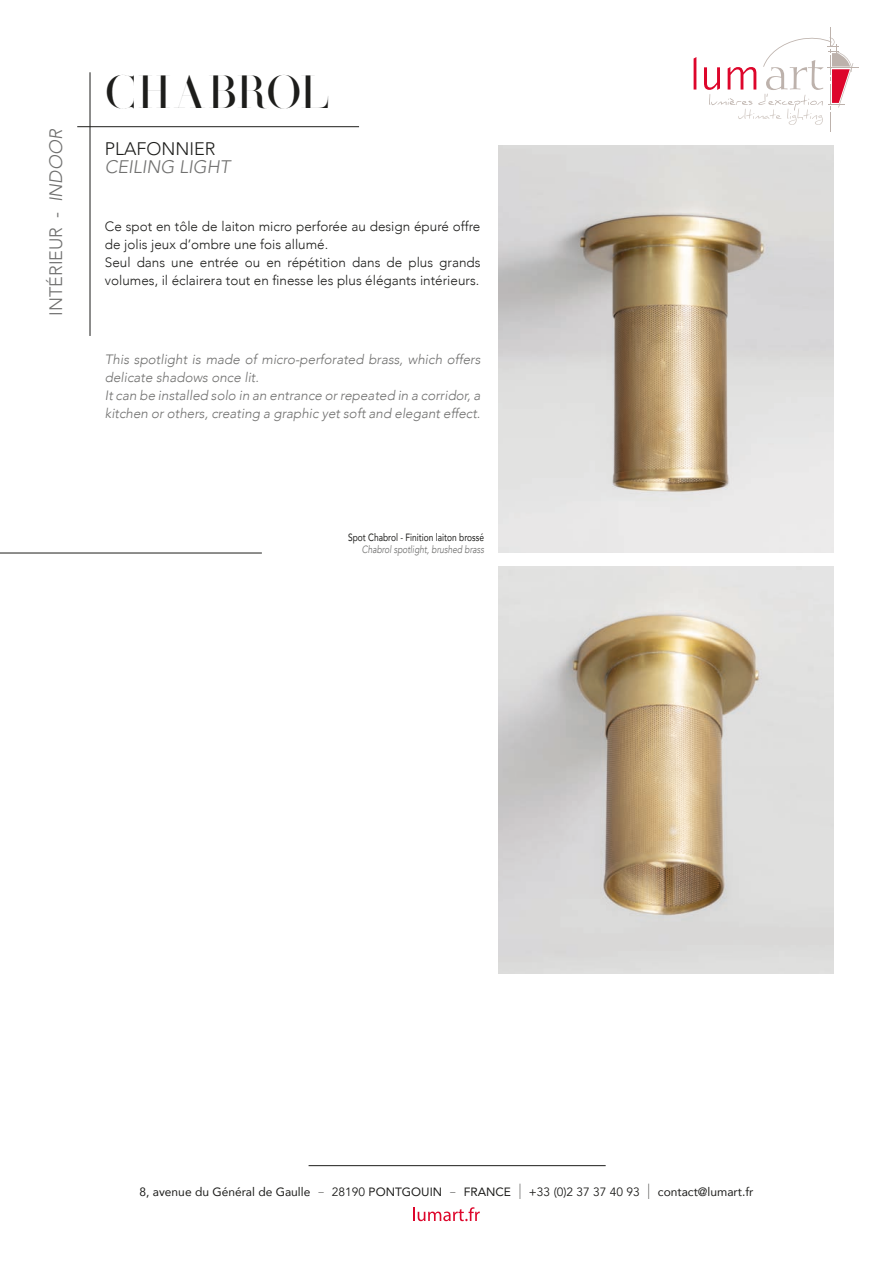
<style>
.page{position:relative;width:893px;height:1263px;background:#fff}
.page>*{position:absolute;margin:0;border:0;box-sizing:border-box;transform-origin:0 0}
.t1{font:46.5px "Henri Didot";letter-spacing:.015em;color:#1d1d1b}
.t2{font:300 18px "Avenir";color:#70706f}
.t3{font:italic 300 18px "Avenir LT Std";color:#70706f}
.t4{font:300 18px "Avenir LT Std";color:#1d1d1b}
.t5{font:300 13.5px/18px "Avenir";color:#1d1d1b}
.t6{font:italic 300 13.5px/18px "Avenir";color:#70706f}
.t7{font:12px "Avenir";color:#1d1d1b}
.t8{font:10.5px "Avenir";color:#1d1d1b;scale:.8 1}
.t9{font:italic 10.5px "Avenir";color:#70706f;scale:.8 1}
.s1{font-style:italic}
.s2{font-family:"Gotham";font-weight:100;font-size:21px}
.s3{font-style:inherit}
</style>
<div class="page">
<hr style="left:77px;top:126px;width:282px;height:1px;background:#1d1d1b">
<hr style="left:309px;top:1165px;width:297px;height:1px;background:#1d1d1b">
<hr style="left:90px;top:72px;width:1px;height:264px;background:#1d1d1b">
<hr style="left:827px;top:68px;width:31px;height:1px;background:#bdb2ac">
<svg style="left:694px;top:57px;width:2px;height:33px"></svg>
<svg style="left:704px;top:27px;width:149px;height:105px"></svg>
<svg style="left:413px;top:1207px;width:67px;height:14px"></svg>
<img style="left:499px;top:145px;width:334px;height:408px">
<img style="left:499px;top:566px;width:334px;height:408px">
<hr style="left:0;top:553px;width:262px;height:1px;background:#1d1d1b">
<p class="t2" style="left:45px;top:316px;width:188px;rotate:-90deg">INTÉRIEUR - <span class="s1">INDOOR</span></p>
<p class="t1" style="left:105px;top:62px;width:225px">CHABROL</p>
<p class="t4" style="left:105px;top:138px;width:112px">PLAFONNIER</p>
<p class="t3" style="left:105px;top:156px;width:127px">CEILING LIGHT</p>
<p class="t5" style="left:105px;top:218px;width:377px">Ce spot en tôle de laiton micro perforée au design épuré offre de jolis jeux d’ombre une fois allumé.</p>
<p class="t5" style="left:105px;top:254px;width:377px">Seul dans une entrée ou en répétition dans de plus grands volumes, il éclairera tout en finesse les plus élégants intérieurs.</p>
<p class="t6" style="left:105px;top:350px;width:377px">This spotlight is made of micro-perforated brass, which offers delicate shadows once lit.</p>
<p class="t6" style="left:105px;top:386px;width:377px">It can be installed solo in an entrance or repeated in a corridor, a kitchen or others, creating a graphic yet soft and elegant effect.</p>
<p class="t8" style="left:348px;top:529px;width:171px">Spot Chabrol - Finition laiton brossé</p>
<p class="t9" style="left:362px;top:543px;width:154px">Chabrol spotlight, brushed brass</p>
<p class="t7" style="left:140px;top:1182px;width:615px">8, avenue du Général de Gaulle <span class="s2">-</span> <span class="s3">28190</span> PONTGOUIN <span class="s2">-</span> FRANCE <span class="s2">l</span> +<span class="s3">33 (0)2 37 37 40 93</span> <span class="s2">l</span> contact@lumart.fr</p>
</div>
